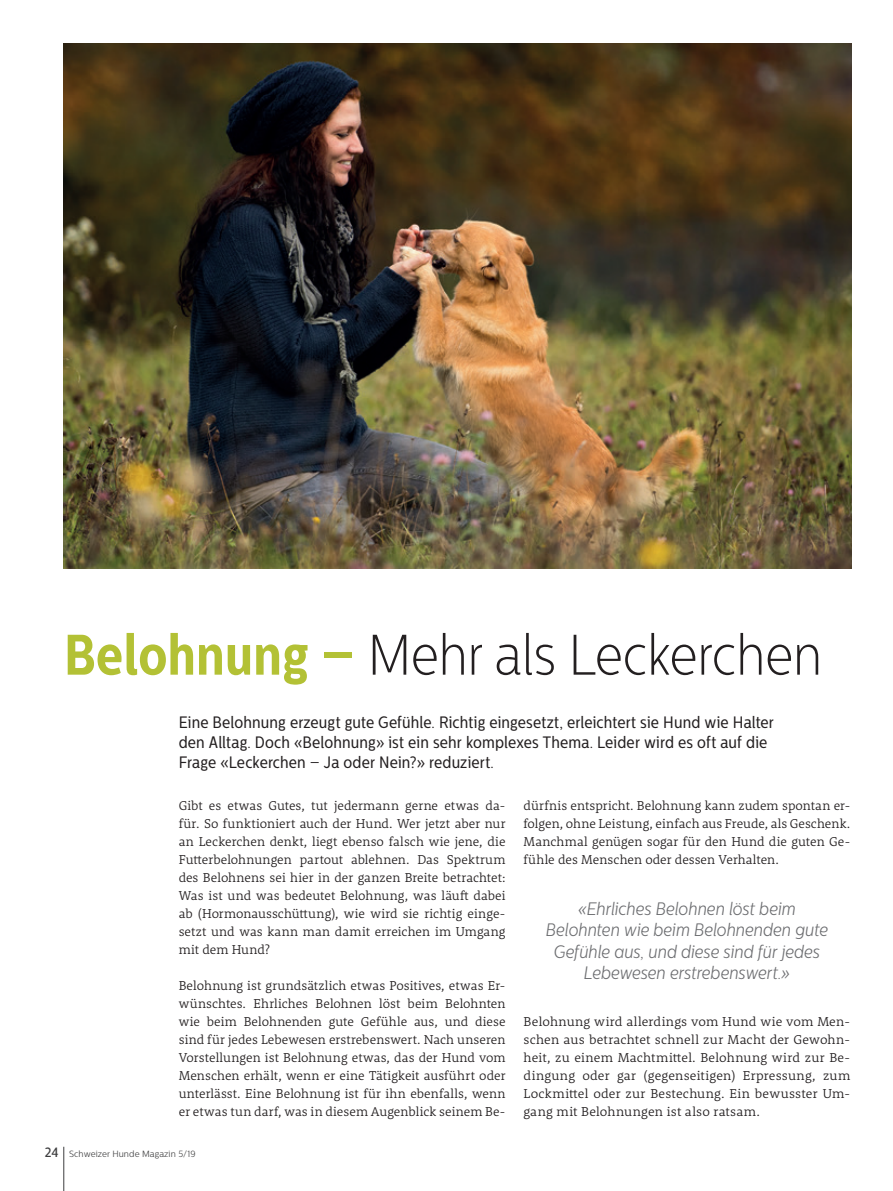
<style>
.page{position:relative;width:893px;height:1191px;background:#fff}
.page>*{position:absolute;margin:0;border:0;box-sizing:border-box;transform-origin:0 0}
.t1{font:200 57px "Centrale Sans Cnd";color:#231f20}
.t2{font:italic 300 18px/21.6px "Centrale Sans Cnd";letter-spacing:-.005em;color:#6c6d70;text-align:center}
.t3{font:16.5px/19.8px "Centrale Sans Cnd";letter-spacing:.01em;color:#231f20}
.t4{font:300 13.2px/18px "Rooney Pro";letter-spacing:.005em;color:#231f20;text-align:justify}
.t5{font:300 9px "Centrale Sans Cnd";letter-spacing:.01em;color:#3e3e3f;scale:1.1 1}
.s1{font-weight:700;color:#b3c135}
.s2{font-weight:500;font-size:13.5px}
</style>
<div class="page">
<img style="left:64px;top:44px;width:787px;height:525px">
<hr style="left:64px;top:1146px;width:1px;height:45px;background:#3e3e3f">
<h1 class="t1" style="left:64px;top:622px;width:760px"><span class="s1">Belohnung –</span> Mehr als Leckerchen</h1>
<p class="t3" style="left:179px;top:712px;width:597px">Eine Belohnung erzeugt gute Gefühle. Richtig eingesetzt, erleichtert sie Hund wie Halter den Alltag. Doch «Belohnung» ist ein sehr komplexes Thema. Leider wird es oft auf die<br>Frage «Leckerchen – Ja oder Nein?» reduziert.</p>
<p class="t4" style="left:179px;top:796px;width:328px">Gibt es etwas Gutes, tut jedermann gerne etwas da&shy;für. So funktioniert auch der Hund. Wer jetzt aber nur an Leckerchen denkt, liegt ebenso falsch wie jene, die Futterbelohnungen partout ablehnen. Das Spektrum des Belohnens sei hier in der ganzen Breite betrachtet:<br>Was ist und was bedeutet Belohnung, was läuft dabei ab (Hormonausschüttung), wie wird sie richtig einge&shy;setzt und was kann man damit erreichen im Umgang mit dem Hund?</p>
<p class="t4" style="left:179px;top:976px;width:328px">Belohnung ist grundsätzlich etwas Positives, etwas Er&shy;wünschtes. Ehrliches Belohnen löst beim Belohnten wie beim Belohnenden gute Gefühle aus, und diese sind für jedes Lebewesen erstrebenswert. Nach unseren Vorstellungen ist Belohnung etwas, das der Hund vom Menschen erhält, wenn er eine Tätigkeit ausführt oder unterlässt. Eine Belohnung ist für ihn ebenfalls, wenn er etwas tun darf, was in diesem Augenblick seinem Be-</p>
<p class="t5" style="left:45px;top:1148px;width:139px"><span class="s2">24</span> Schweizer Hunde Magazin 5/19</p>
<p class="t4" style="left:524px;top:796px;width:328px">dürfnis entspricht. Belohnung kann zudem spontan er&shy;folgen, ohne Leistung, einfach aus Freude, als Geschenk.<br>Manchmal genügen sogar für den Hund die guten Ge&shy;fühle des Menschen oder dessen Verhalten.</p>
<h2 class="t2" style="left:546px;top:897px;width:284px">«Ehrliches Belohnen löst beim Belohnten wie beim Belohnenden gute Gefühle aus, und diese sind für jedes Lebewesen erstrebenswert.»</h2>
<p class="t4" style="left:524px;top:1012px;width:328px">Belohnung wird allerdings vom Hund wie vom Men&shy;schen aus betrachtet schnell zur Macht der Gewohn&shy;heit, zu einem Machtmittel. Belohnung wird zur Be&shy;dingung oder gar (gegenseitigen) Erpressung, zum Lockmittel oder zur Bestechung. Ein bewusster Um&shy;gang mit Belohnungen ist also ratsam.</p>
</div>
